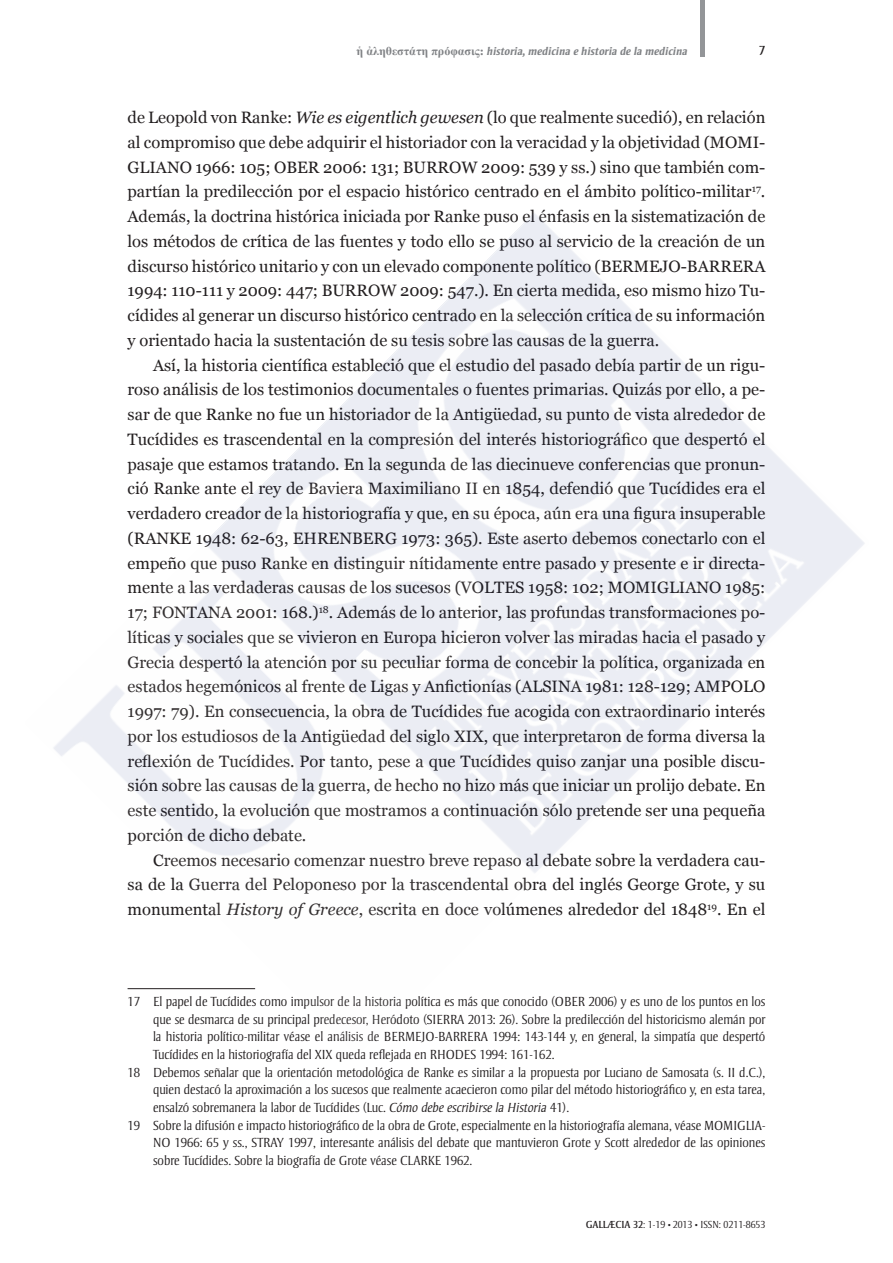
<style>
.page{position:relative;width:893px;height:1263px;background:#fff}
.page>*{position:absolute;margin:0;border:0;box-sizing:border-box;transform-origin:0 0}
.t1{font:16.5px/24.8px "Georgia";color:#231f20;text-align:justify}
.t2{font:300 13.5px/17.7px "Strayhorn";color:#231f20}
.t3{font:13.5px "Strayhorn";color:#231f20}
.t4{font:italic 700 11.25px "Strayhorn";color:#808285}
.t5{font:300 10.5px "Strayhorn";color:#231f20}
.s1{font-family:"Times New Roman";font-style:normal;font-size:12px}
.s2{font-family:"Georgia";font-style:normal}
.s3{font-style:italic}
.s4{font-weight:400}
.s5{font-size:9px}
</style>
<div class="page">
<hr style="left:701px;top:0;width:4px;height:56px;background:#939598">
<img style="left:54px;top:213px;width:811px;height:777px">
<p class="t4" style="left:357px;top:45px;width:332px"><span class="s1">ἡ ἀληθεστάτη πρόφασις</span><span class="s2">:</span> historia, medicina e historia de la medicina</p>
<p class="t3" style="left:759px;top:43px;width:8px">7</p>
<p class="t1" style="left:128px;top:105px;width:639px">de Leopold von Ranke: <span class="s3">Wie es eigentlich gewesen</span> (lo que realmente sucedió), en relación al compromiso que debe adquirir el historiador con la veracidad y la objetividad (Momi - gliano 1966: 105; Ober 2006: 131; Burrow 2009: 539 y ss.) sino que también com&shy;partían la predilección por el espacio histórico centrado en el ámbito político-militar<sup>17</sup>.<br>Además, la doctrina histórica iniciada por Ranke puso el énfasis en la sistematización de los métodos de crítica de las fuentes y todo ello se puso al servicio de la creación de un discurso histórico unitario y con un elevado componente político (Bermej</p>
<p class="t1" style="left:128px;top:254px;width:639px;text-indent:541px">o-Barre ra 1994: 110-111 y 2009: 447; Burrow 2009: 547.). En cierta medida, eso mismo hizo Tu&shy;cídides al generar un discurso histórico centrado en la selección crítica de su información y orientado hacia la sustentación de su tesis sobre las causas de la guerra.</p>
<p class="t1" style="left:128px;top:353px;width:639px;text-indent:26px">Así, la historia científica estableció que el estudio del pasado debía partir de un rigu&shy;roso análisis de los testimonios documentales o fuentes primarias. Quizás por ello, a pe&shy;sar de que Ranke no fue un historiador de la Antigüedad, su punto de vista alrededor de Tucídides es trascendental en la compresión del interés historiográfico que despertó el pasaje que estamos tratando. En la segunda de las diecinueve conferencias que pronun&shy;ció Ranke ante el rey de Baviera Maximiliano II en 1854, defendió que Tucídides era el verdadero creador de la historiografía y que, en su época, aún era una figura insuperable (Ranke</p>
<p class="t1" style="left:128px;top:526px;width:639px;text-indent:68px">1948: 62-63, Ehrenberg 1973: 365). Este aserto debemos conectarlo con el empeño que puso Ranke en distinguir nítidamente entre pasado y presente e ir directa&shy;mente a las verdaderas causas de los sucesos (Voltes 1958: 102; Momigli</p>
<p class="t1" style="left:128px;top:576px;width:640px;text-indent:558px">ano 1985:<br>17; Fontana 2001: 168.)<sup>18</sup>. Además de lo anterior, las profundas transformaciones po&shy;líticas y sociales que se vivieron en Europa hicieron volver las miradas hacia el pasado y Grecia despertó la atención por su peculiar forma de concebir la política, organizada en estados hegemónicos al frente de Ligas y Anfictionías (Alsina 1981: 128-129; Amp</p>
<p class="t1" style="left:128px;top:675px;width:639px;text-indent:603px">olo 1997: 79). En consecuencia, la obra de Tucídides fue acogida con extraordinario interés por los estudiosos de la Antigüedad del siglo XIX, que interpretaron de forma diversa la reflexión de Tucídides. Por tanto, pese a que Tucídides quiso zanjar una posible discu&shy;sión sobre las causas de la guerra, de hecho no hizo más que iniciar un prolijo debate. En este sentido, la evolución que mostramos a continuación sólo pretende ser una pequeña porción de dicho debate.</p>
<p class="t1" style="left:128px;top:848px;width:639px;text-indent:26px">Creemos necesario comenzar nuestro breve repaso al debate sobre la verdadera cau&shy;sa de la Guerra del Peloponeso por la trascendental obra del inglés George Grote, y su monumental <span class="s3">History of Greece</span>, escrita en doce volúmenes alrededor del 1848<sup>19</sup>. En el</p>
<p class="t2" style="left:153px;top:993px;width:614px;text-indent:-26px">17 El papel de Tucídides como impulsor de la historia política es más que conocido (Ober 2006) y es uno de los puntos en los que se desmarca de su principal predecesor, Heródoto (Sierr</p>
<p class="t2" style="left:153px;top:1010px;width:614px;text-indent:304px">a 2013: 26). Sobre la predilección del historicismo alemán por la historia político-militar véase el análisis de Bermejo-Barrer</p>
<p class="t2" style="left:481px;top:1028px;width:286px">a 1994: 143-144 y, en general, la simpatía que despertó</p>
<p class="t2" style="left:153px;top:1046px;width:310px">Tucídides en la historiografía del XIX queda reflejada en Rh odes</p>
<p class="t2" style="left:479px;top:1046px;width:77px">1994: 161-162.</p>
<p class="t2" style="left:128px;top:1063px;width:639px">18 Debemos señalar que la orientación metodológica de Ranke es similar a la propuesta por Luciano de Samosata (s. II d.C.),</p>
<p class="t2" style="left:153px;top:1081px;width:614px">quien destacó la aproximación a los sucesos que realmente acaecieron como pilar del método historiográfico y, en esta tarea,</p>
<p class="t2" style="left:153px;top:1099px;width:418px">ensalzó sobremanera la labor de Tucídides (Luc. <span class="s3">Cómo debe escribirse la Historia</span> 41).</p>
<p class="t2" style="left:128px;top:1116px;width:639px">19 Sobre la difusión e impacto historiográfico de la obra de Grote, especialmente en la historiografía alemana, véase Momiglia-</p>
<p class="t2" style="left:153px;top:1134px;width:614px">no 1966: 65 y ss., Stray 1997, interesante análisis del debate que mantuvieron Grote y Scott alrededor de las opiniones</p>
<p class="t2" style="left:153px;top:1152px;width:275px">sobre Tucídides. Sobre la biografía de Grote véase Clarke</p>
<p class="t2" style="left:444px;top:1152px;width:30px">1962.</p>
<p class="t5" style="left:586px;top:1219px;width:181px"><span class="s4">GALLÆCIA 32</span>: 1-19 <span class="s5">•</span> 2013 <span class="s5">•</span> ISSN: 0211-8653</p>
</div>
